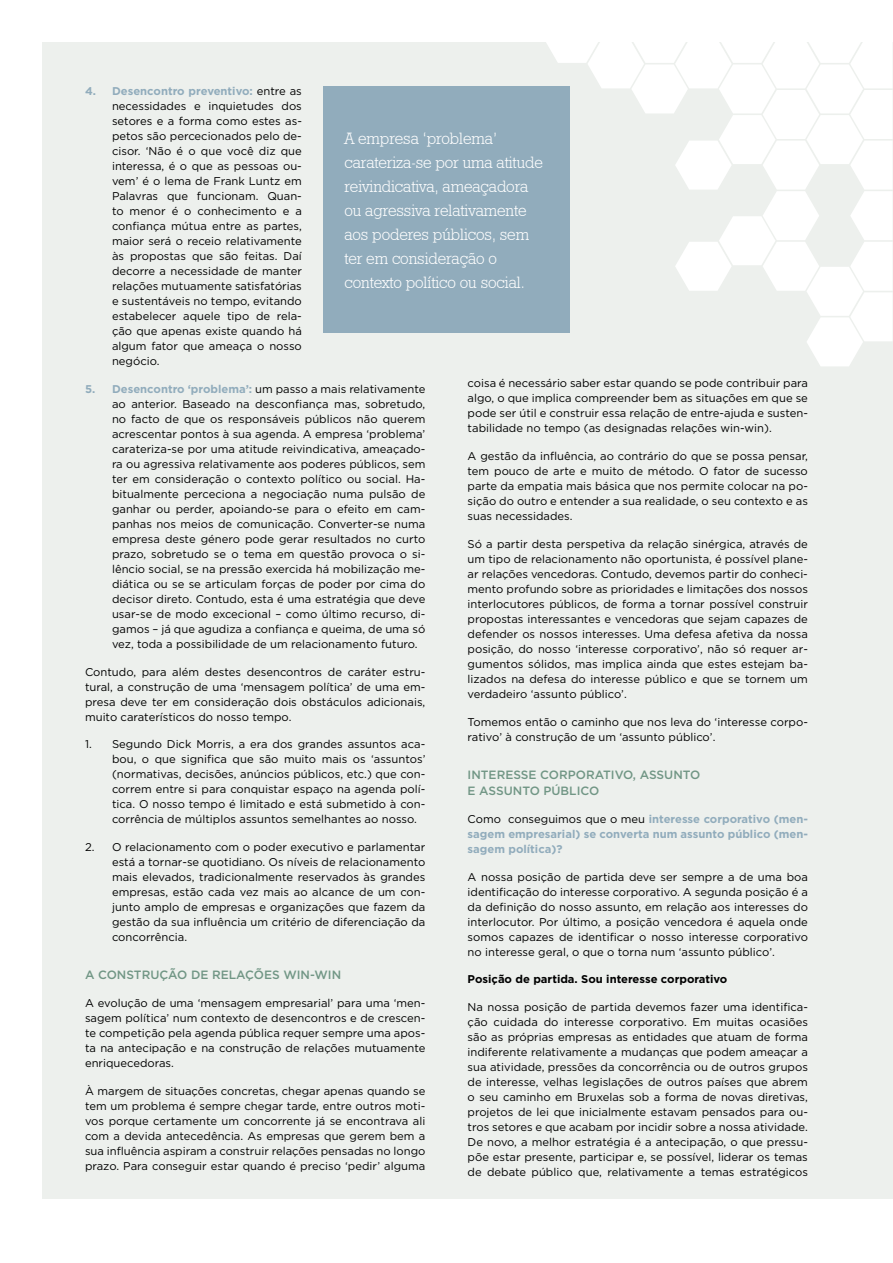
<style>
.page{position:relative;width:893px;height:1263px;background:#fff}
.page>*{position:absolute;margin:0;border:0;box-sizing:border-box;transform-origin:0 0}
.t1{font:16.5px/24px "Geometric Slab 712 BT Light A";letter-spacing:-.005em;color:#fff}
.t2{font:500 12px/16.5px "Gotham";color:#719685}
.t3{font:11.25px/15px "Gotham";color:#000;text-align:justify}
.t4{font:700 11.25px/15px "Gotham";color:#91acbc;text-align:justify}
.t5{font:700 11.25px "Gotham";color:#000}
.s1{font-weight:700;color:#91acbc}
.s2{font-weight:400;color:#000}
</style>
<div class="page">
<div style="left:43px;top:43px;width:850px;height:1156px;background:#edf0ed"></div>
<div style="left:323px;top:86px;width:246px;height:247px;background:#91acbc"></div>
<svg style="left:544px;top:42px;width:348px;height:324px"></svg>
<p class="t3" style="left:112px;top:83px;width:191px;text-indent:-27px"><span class="s1">4. Desencontro preventivo:</span> entre as necessidades e inquietudes dos setores e a forma como estes as&shy;petos são percecionados pelo de&shy;cisor. ‘Não é o que você diz que interessa, é o que as pessoas ou&shy;vem’ é o lema de Frank Luntz em Palavras que funcionam. Quan&shy;to menor é o conhecimento e a confiança mútua entre as partes, maior será o receio relativamente às propostas que são feitas. Daí decorre a necessidade de manter relações mutuamente satisfatórias e sustentáveis no tempo, evitando estabelecer aquele tipo de rela&shy;ção que apenas existe quando há algum fator que ameaça o nosso negócio.</p>
<p class="t3" style="left:112px;top:381px;width:315px;text-indent:-27px"><span class="s1">5. Desencontro ‘problema’:</span> um passo a mais relativamente ao anterior. Baseado na desconfiança mas, sobretudo, no facto de que os responsáveis públicos não querem acrescentar pontos à sua agenda. A empresa ‘problema’ carateriza-se por uma atitude reivindicativa, ameaçado&shy;ra ou agressiva relativamente aos poderes públicos, sem ter em consideração o contexto político ou social. Ha&shy;bitualmente perceciona a negociação numa pulsão de ganhar ou perder, apoiando-se para o efeito em cam&shy;panhas nos meios de comunicação. Converter-se numa empresa deste género pode gerar resultados no curto prazo, sobretudo se o tema em questão provoca o si&shy;lêncio social, se na pressão exercida há mobilização me&shy;diática ou se se articulam forças de poder por cima do decisor direto. Contudo, esta é uma estratégia que deve usar-se de modo excecional – como último recurso, di&shy;gamos – já que agudiza a confiança e queima, de uma só vez, toda a possibilidade de um relacionamento futuro.</p>
<p class="t3" style="left:85px;top:664px;width:342px">Contudo, para além destes desencontros de caráter estru&shy;tural, a construção de uma ‘mensagem política’ de uma em&shy;presa deve ter em consideração dois obstáculos adicionais, muito caraterísticos do nosso tempo.</p>
<p class="t3" style="left:112px;top:737px;width:315px;text-indent:-27px">1. Segundo Dick Morris, a era dos grandes assuntos aca&shy;bou, o que significa que são muito mais os ‘assuntos’ (normativas, decisões, anúncios públicos, etc.) que con&shy;correm entre si para conquistar espaço na agenda polí&shy;tica. O nosso tempo é limitado e está submetido à con&shy;corrência de múltiplos assuntos semelhantes ao nosso.</p>
<p class="t3" style="left:112px;top:839px;width:315px;text-indent:-27px">2. O relacionamento com o poder executivo e parlamentar está a tornar-se quotidiano. Os níveis de relacionamento mais elevados, tradicionalmente reservados às grandes empresas, estão cada vez mais ao alcance de um con&shy;junto amplo de empresas e organizações que fazem da gestão da sua influência um critério de diferenciação da concorrência.</p>
<p class="t2" style="left:85px;top:966px;width:258px">A CONSTRUÇÃO DE RELAÇÕES WIN-WIN</p>
<p class="t3" style="left:85px;top:995px;width:342px">A evolução de uma ‘mensagem empresarial’ para uma ‘men&shy;sagem política’ num contexto de desencontros e de crescen&shy;te competição pela agenda pública requer sempre uma apos&shy;ta na antecipação e na construção de relações mutuamente enriquecedoras.</p>
<p class="t3" style="left:85px;top:1083px;width:342px">À margem de situações concretas, chegar apenas quando se tem um problema é sempre chegar tarde, entre outros moti&shy;vos porque certamente um concorrente já se encontrava ali com a devida antecedência. As empresas que gerem bem a sua influência aspiram a construir relações pensadas no longo prazo. Para conseguir estar quando é preciso ‘pedir’ alguma</p>
<h1 class="t1" style="left:344px;top:126px;width:200px">A empresa ‘problema’ carateriza-se por uma atitude reivindicativa, ameaçadora ou agressiva relativamente aos poderes públicos, sem ter em consideração o contexto político ou social.</h1>
<p class="t3" style="left:468px;top:376px;width:342px">coisa é necessário saber estar quando se pode contribuir para algo, o que implica compreender bem as situações em que se pode ser útil e construir essa relação de entre-ajuda e susten&shy;tabilidade no tempo (as designadas relações win-win).</p>
<p class="t3" style="left:468px;top:448px;width:342px">A gestão da influência, ao contrário do que se possa pensar, tem pouco de arte e muito de método. O fator de sucesso parte da empatia mais básica que nos permite colocar na po&shy;sição do outro e entender a sua realidade, o seu contexto e as suas necessidades.</p>
<p class="t3" style="left:468px;top:536px;width:342px">Só a partir desta perspetiva da relação sinérgica, através de um tipo de relacionamento não oportunista, é possível plane&shy;ar relações vencedoras. Contudo, devemos partir do conheci&shy;mento profundo sobre as prioridades e limitações dos nossos interlocutores públicos, de forma a tornar possível construir propostas interessantes e vencedoras que sejam capazes de defender os nossos interesses. Uma defesa afetiva da nossa posição, do nosso ‘interesse corporativo’, não só requer ar&shy;gumentos sólidos, mas implica ainda que estes estejam ba&shy;lizados na defesa do interesse público e que se tornem um verdadeiro ‘assunto público’.</p>
<p class="t3" style="left:468px;top:714px;width:342px">Tomemos então o caminho que nos leva do ‘interesse corpo&shy;rativo’ à construção de um ‘assunto público’.</p>
<p class="t2" style="left:468px;top:766px;width:234px">I NTERESSE CORPORATIVO, ASSUNTO<br>E ASSUNTO PÚBLICO</p>
<p class="t4" style="left:468px;top:811px;width:342px"><span class="s2">Como conseguimos que o meu</span> interesse corporativo (men&shy;sagem empresarial) se converta num assunto público (men&shy;sagem política)?</p>
<p class="t3" style="left:468px;top:869px;width:342px">A nossa posição de partida deve ser sempre a de uma boa identificação do interesse corporativo. A segunda posição é a da definição do nosso assunto, em relação aos interesses do interlocutor. Por último, a posição vencedora é aquela onde somos capazes de identificar o nosso interesse corporativo no interesse geral, o que o torna num ‘assunto público’.</p>
<p class="t5" style="left:468px;top:972px;width:261px">Posição de partida. Sou interesse corporativo</p>
<p class="t3" style="left:468px;top:999px;width:342px">Na nossa posição de partida devemos fazer uma identifica&shy;ção cuidada do interesse corporativo. Em muitas ocasiões são as próprias empresas as entidades que atuam de forma indiferente relativamente a mudanças que podem ameaçar a sua atividade, pressões da concorrência ou de outros grupos de interesse, velhas legislações de outros países que abrem o seu caminho em Bruxelas sob a forma de novas diretivas, projetos de lei que inicialmente estavam pensados para ou&shy;tros setores e que acabam por incidir sobre a nossa atividade.<br>De novo, a melhor estratégia é a antecipação, o que pressu&shy;põe estar presente, participar e, se possível, liderar os temas de debate público que, relativamente a temas estratégicos</p>
</div>
